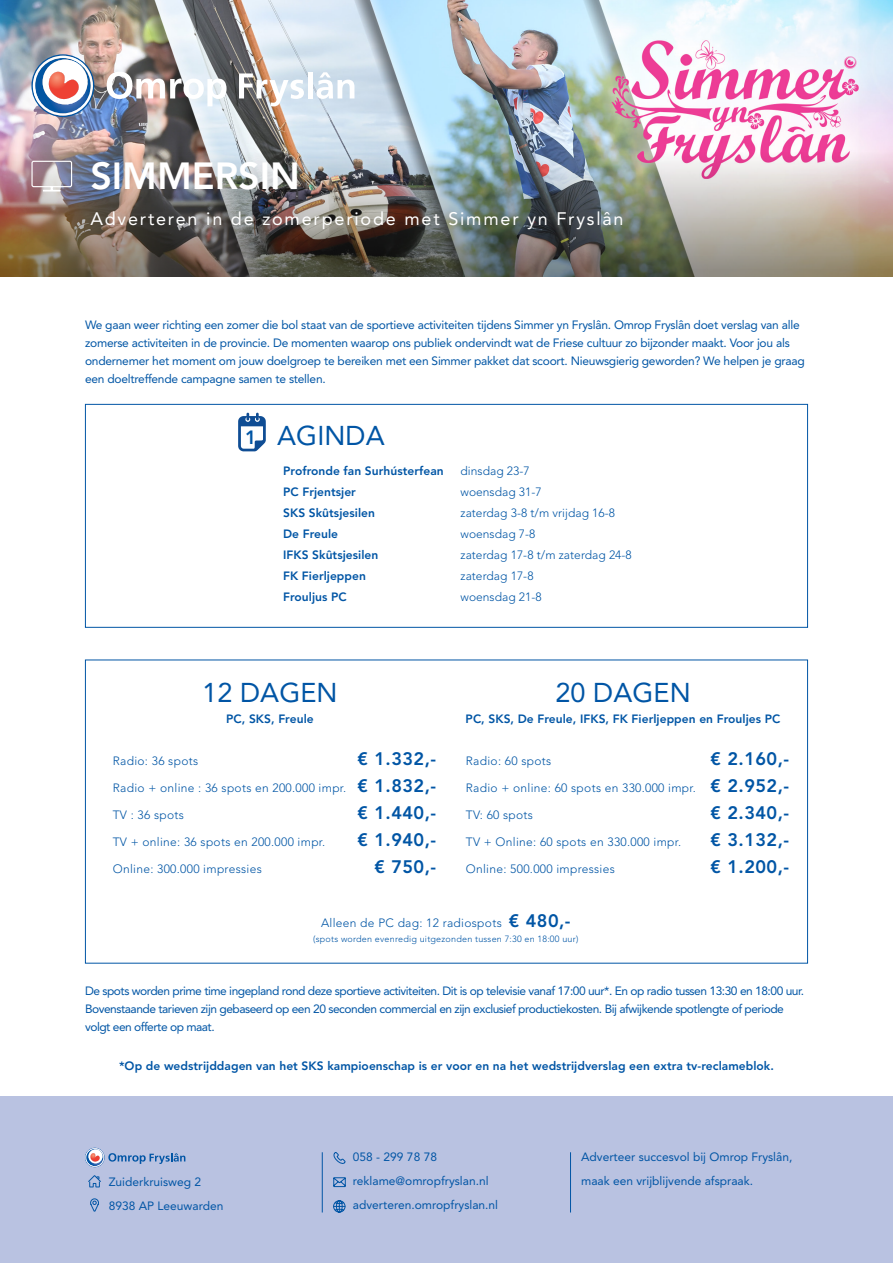
<style>
.page{position:relative;width:893px;height:1263px;background:#fff}
.page>*{position:absolute;margin:0;border:0;box-sizing:border-box;transform-origin:0 0}
.t1{font:800 37.5px "Avenir LT Std";color:#fff}
.t2{font:27px "Avenir LT Std";letter-spacing:.005em;color:#0155a5}
.t3{font:800 19.05px "Avenir LT Std";color:#0155a5}
.t4{font:800 18px "Avenir LT Std";letter-spacing:.025em;color:#0155a5}
.t5{font:18px "Avenir LT Std";letter-spacing:.1em;color:#fff}
.t6{font:12px/18px "Avenir LT Std";letter-spacing:-.02em;color:#0155a5}
.t7{font:300 12px "Avenir LT Std";letter-spacing:.025em;color:#0155a5}
.t8{font:12px/18px "Avenir LT Std";letter-spacing:-.04em;color:#0155a5}
.t9{font:800 12px "Avenir LT Std";letter-spacing:.005em;color:#0155a5}
.t10{font:12px "Avenir LT Std";color:#0155a5}
.t11{font:300 12px "Avenir LT Std";letter-spacing:.005em;color:#0155a5}
.t12{font:300 9px "Avenir LT Std";letter-spacing:.025em;color:#0155a5}
.s1{font-weight:800;font-size:18px}
</style>
<div class="page">
<img style="left:0;top:0;width:893px;height:147px">
<img style="left:0;top:147px;width:893px;height:129px">
<svg style="left:31px;top:160px;width:42px;height:32px"></svg>
<img style="left:31px;top:54px;width:63px;height:63px">
<svg style="left:107px;top:72px;width:120px;height:34px"></svg>
<svg style="left:239px;top:73px;width:65px;height:33px"></svg>
<div style="left:308px;top:72px;width:5px;height:26px;background:#fff"></div>
<svg style="left:316px;top:72px;width:38px;height:27px"></svg>
<div style="left:0;top:1096px;width:893px;height:167px;background:#b9c2e1"></div>
<svg style="left:88px;top:1175px;width:13px;height:13px"></svg>
<svg style="left:90px;top:1198px;width:9px;height:14px"></svg>
<svg style="left:333px;top:1177px;width:13px;height:10px"></svg>
<div style="left:85px;top:404px;width:723px;height:224px;border:1px solid #0155a5"></div>
<svg style="left:333px;top:1152px;width:13px;height:12px"></svg>
<svg style="left:333px;top:1200px;width:13px;height:13px"></svg>
<svg style="left:85px;top:1148px;width:100px;height:19px"></svg>
<hr style="left:322px;top:1152px;width:1px;height:60px;background:#0155a5">
<hr style="left:570px;top:1152px;width:1px;height:60px;background:#0155a5">
<svg style="left:238px;top:413px;width:28px;height:38px"></svg>
<p class="t1" style="left:90px;top:154px;width:211px">SIMMERSIN</p>
<p class="t5" style="left:90px;top:208px;width:535px">Adverteren in de zomerperiode met Simmer yn Fryslân</p>
<p class="t6" style="left:85px;top:316px;width:721px">We gaan weer richting een zomer die bol staat van de sportieve activiteiten tijdens Simmer yn Fryslân. Omrop Fryslân doet verslag van alle zomerse activiteiten in de provincie. De momenten waarop ons publiek ondervindt wat de Friese cultuur zo bijzonder maakt. Voor jou als ondernemer het moment om jouw doelgroep te bereiken met een Simmer pakket dat scoort. Nieuwsgierig geworden? We helpen je graag een doeltreffende campagne samen te stellen.</p>
<p class="t3" style="left:245px;top:426px;width:13px">1</p>
<p class="t2" style="left:277px;top:420px;width:109px">AGINDA</p>
<p class="t9" style="left:283px;top:463px;width:162px">Profronde fan Surhústerfean</p>
<p class="t11" style="left:460px;top:463px;width:71px">dinsdag 23-7</p>
<p class="t9" style="left:283px;top:484px;width:74px">PC Frjentsjer</p>
<p class="t11" style="left:460px;top:484px;width:83px">woensdag 31-7</p>
<p class="t9" style="left:283px;top:505px;width:93px">SKS Skûtsjesilen</p>
<p class="t11" style="left:460px;top:506px;width:156px">zaterdag 3-8 t/m vrijdag 16-8</p>
<p class="t9" style="left:283px;top:527px;width:57px">De Freule</p>
<p class="t11" style="left:460px;top:527px;width:77px">woensdag 7-8</p>
<p class="t9" style="left:283px;top:548px;width:97px">IFKS Skûtsjesilen</p>
<p class="t11" style="left:460px;top:548px;width:173px">zaterdag 17-8 t/m zaterdag 24-8</p>
<p class="t9" style="left:283px;top:569px;width:84px">FK Fierljeppen</p>
<p class="t11" style="left:460px;top:569px;width:75px">zaterdag 17-8</p>
<p class="t9" style="left:283px;top:590px;width:65px">Frouljus PC</p>
<p class="t11" style="left:460px;top:590px;width:83px">woensdag 21-8</p>
<p class="t2" style="left:202px;top:677px;width:137px">12 DAGEN</p>
<p class="t9" style="left:226px;top:711px;width:89px">PC, SKS, Freule</p>
<p class="t2" style="left:555px;top:677px;width:137px">20 DAGEN</p>
<p class="t9" style="left:466px;top:711px;width:316px">PC, SKS, De Freule, IFKS, FK Fierljeppen en Frouljes PC</p>
<p class="t7" style="left:466px;top:753px;width:87px">Radio: 60 spots</p>
<p class="t4" style="left:711px;top:748px;width:80px">€ 2.160,-</p>
<p class="t7" style="left:466px;top:780px;width:325px">Radio + online: 60 spots en 330.000 impr. <span class="s1">€ 2.952,-</span></p>
<p class="t7" style="left:466px;top:807px;width:69px">TV: 60 spots</p>
<p class="t4" style="left:711px;top:802px;width:80px">€ 2.340,-</p>
<p class="t7" style="left:466px;top:834px;width:217px">TV + Online: 60 spots en 330.000 impr.</p>
<p class="t4" style="left:711px;top:829px;width:80px">€ 3.132,-</p>
<p class="t7" style="left:466px;top:861px;width:150px">Online: 500.000 impressies</p>
<p class="t4" style="left:711px;top:856px;width:80px">€ 1.200,-</p>
<p class="t7" style="left:321px;top:915px;width:251px">Alleen de PC dag: 12 radiospots <span class="s1">€ 480,-</span></p>
<p class="t12" style="left:313px;top:933px;width:267px">(spots worden evenredig uitgezonden tussen 7:30 en 18:00 uur)</p>
<p class="t7" style="left:113px;top:753px;width:87px">Radio: 36 spots</p>
<p class="t4" style="left:358px;top:748px;width:80px">€ 1.332,-</p>
<p class="t7" style="left:113px;top:780px;width:325px">Radio + online : 36 spots en 200.000 impr. <span class="s1">€ 1.832,-</span></p>
<p class="t7" style="left:113px;top:807px;width:73px">TV : 36 spots</p>
<p class="t4" style="left:358px;top:802px;width:80px">€ 1.440,-</p>
<p class="t7" style="left:113px;top:834px;width:214px">TV + online: 36 spots en 200.000 impr.</p>
<p class="t4" style="left:358px;top:829px;width:80px">€ 1.940,-</p>
<p class="t7" style="left:113px;top:861px;width:150px">Online: 300.000 impressies</p>
<p class="t4" style="left:374px;top:856px;width:63px">€ 750,-</p>
<p class="t8" style="left:85px;top:982px;width:720px">De spots worden prime time ingepland rond deze sportieve activiteiten. Dit is op televisie vanaf 17:00 uur*. En op radio tussen 13:30 en 18:00 uur.<br>Bovenstaande tarieven zijn gebaseerd op een 20 seconden commercial en zijn exclusief productiekosten. Bij afwijkende spotlengte of periode volgt een offerte op maat.</p>
<p class="t9" style="left:119px;top:1058px;width:656px">*Op de wedstrijddagen van het SKS kampioenschap is er voor en na het wedstrijdverslag een extra tv-reclameblok.</p>
<p class="t10" style="left:581px;top:1150px;width:213px">Adverteer succesvol bij Omrop Fryslân,</p>
<p class="t10" style="left:353px;top:1150px;width:86px">058 - 299 78 78</p>
<p class="t10" style="left:353px;top:1174px;width:137px">reklame@omropfryslan.nl</p>
<p class="t10" style="left:353px;top:1198px;width:147px">adverteren.omropfryslan.nl</p>
<p class="t10" style="left:109px;top:1175px;width:94px">Zuiderkruisweg 2</p>
<p class="t10" style="left:581px;top:1174px;width:174px">maak een vrijblijvende afspraak.</p>
<p class="t10" style="left:109px;top:1199px;width:116px">8938 AP Leeuwarden</p>
</div>
